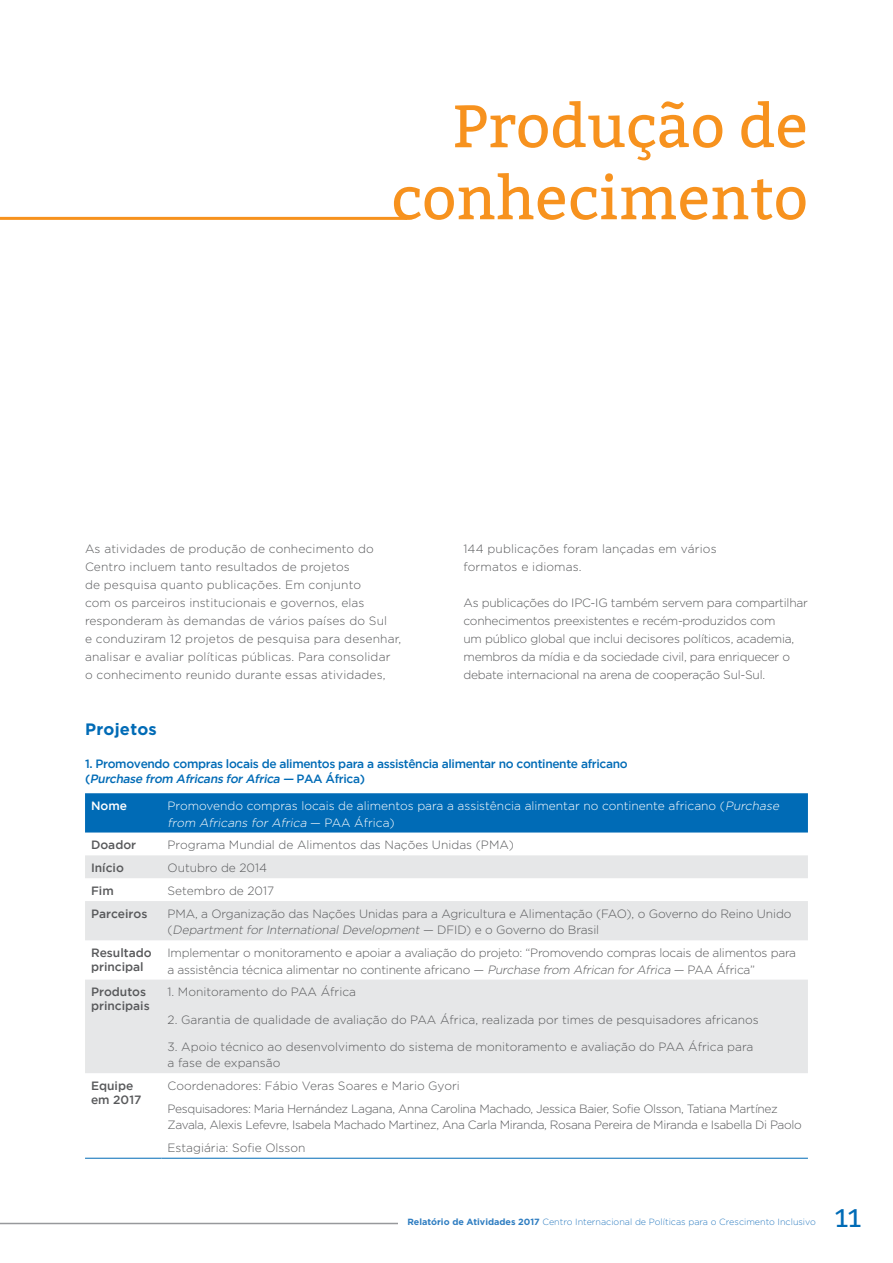
<style>
.page{position:relative;width:893px;height:1263px;background:#fff}
.page>*{position:absolute;margin:0;border:0;box-sizing:border-box;transform-origin:0 0}
.t1{font:60px/72px "Bitter";color:#f7921e;text-align:right}
.t2{font:25.5px "Bitter";color:#006bb6}
.t3{font:700 16.5px "Gotham";letter-spacing:.02em;color:#006bb6}
.t4{font:300 12px/18px "Gotham";letter-spacing:-.01em;color:#58595b}
.t5{font:300 12px/18px "Gotham";letter-spacing:.01em;color:#58595b}
.t6{font:300 12px/23px "Gotham";letter-spacing:-.03em;color:#58595b}
.t7{font:500 12px/15px "Gotham";letter-spacing:-.03em;color:#006bb6}
.t8{font:300 12px/16.5px "Gotham";color:#fff}
.t9{font:500 12px/13.5px "Gotham";color:#58595b}
.t10{font:500 12px "Gotham";color:#fff}
.t11{font:300 9px "Gotham";color:#2e7dc1}
.s1{font-style:italic}
.s2{font-weight:700}
</style>
<div class="page">
<hr style="left:0;top:1223px;width:398px;height:1px;background:#97999c">
<hr style="left:0;top:217px;width:407px;height:3px;background:#f7921e">
<div style="left:85px;top:793px;width:723px;height:39px;background:#006bb6"></div>
<svg style="left:85px;top:855px;width:723px;height:218px;fill:#e6e7e8"></svg>
<hr style="left:85px;top:1158px;width:77px;height:1px;background:#006bb6">
<hr style="left:162px;top:1158px;width:646px;height:1px;background:#006bb6">
<h1 class="t1" style="left:391px;top:88px;width:418px">Produção de conhecimento</h1>
<p class="t5" style="left:85px;top:540px;width:318px">As atividades de produção de conhecimento do Centro incluem tanto resultados de projetos<br>de pesquisa quanto publicações. Em conjunto<br>com os parceiros institucionais e governos, elas responderam às demandas de vários países do Sul<br>e conduziram 12 projetos de pesquisa para desenhar, analisar e avaliar políticas públicas. Para consolidar<br>o conhecimento reunido durante essas atividades,</p>
<p class="t5" style="left:463px;top:540px;width:255px">144 publicações foram lançadas em vários formatos e idiomas.</p>
<p class="t4" style="left:463px;top:594px;width:346px">As publicações do IPC-IG também servem para compartilhar conhecimentos preexistentes e recém-produzidos com<br>um público global que inclui decisores políticos, academia, membros da mídia e da sociedade civil, para enriquecer o debate internacional na arena de cooperação Sul-Sul.</p>
<h3 class="t3" style="left:85px;top:720px;width:73px">Projetos</h3>
<p class="t7" style="left:85px;top:756px;width:544px">1. Promovendo compras locais de alimentos para a assistência alimentar no continente africano ( <span class="s1">Purchase from Africans forAfrica —</span> P A A Á f r i c a )</p>
<p class="t10" style="left:91px;top:799px;width:38px">Nome</p>
<p class="t8" style="left:168px;top:797px;width:615px">Promovendo compras locais de alimentos para a assistência alimentar no continente africano (<span class="s1">Purchase from Africans for Africa</span> — PA A Á f r i c a )</p>
<p class="t9" style="left:91px;top:838px;width:47px">Doador</p>
<p class="t4" style="left:168px;top:836px;width:348px">Programa Mundial de Alimentos das Nações Unidas (PMA)</p>
<p class="t9" style="left:91px;top:861px;width:34px">Início</p>
<p class="t4" style="left:168px;top:859px;width:101px">Outubro de 2014</p>
<p class="t9" style="left:91px;top:884px;width:24px">Fim</p>
<p class="t4" style="left:168px;top:881px;width:108px">Setembro de 2017</p>
<p class="t9" style="left:91px;top:907px;width:58px">Parceiros</p>
<p class="t4" style="left:168px;top:905px;width:625px;line-height:16.5px">PMA, a Organização das Nações Unidas para a Agricultura e Alimentação (FAO), o Governo do Reino Unido ( <span class="s1">Department for International Development</span> — D F I D ) e o G ove r n o d o B ra s i l</p>
<p class="t9" style="left:91px;top:946px;width:62px">Resultado principal</p>
<p class="t4" style="left:168px;top:944px;width:630px;line-height:16.5px">Implementar o monitoramento e apoiar a avaliação do projeto: “Promovendo compras locais de alimentos para a assistência técnica alimentar no continente africano — <span class="s1">Purchase from African for Africa</span> — PAA África”</p>
<p class="t9" style="left:91px;top:985px;width:60px">Produtos principais</p>
<p class="t4" style="left:168px;top:983px;width:190px">1. Monitoramento do PAA África</p>
<p class="t4" style="left:168px;top:1010px;width:593px">2. Garantia de qualidade de avaliação do PAA África, realizada por times de pesquisadores africanos</p>
<p class="t4" style="left:168px;top:1038px;width:587px;line-height:16.5px">3. Apoio técnico ao desenvolvimento do sistema de monitoramento e avaliação do PAA África para a fase de expansão</p>
<p class="t9" style="left:91px;top:1079px;width:52px">Equipe em 2017</p>
<p class="t6" style="left:168px;top:1074px;width:612px">Coordenadores: Fábio Veras Soares e Mario Gyori<br>Pesquisadores: Maria Hernández Lagana, Anna Carolina Machado, Jessica Baier, Sofie Olsson, Tatiana Martínez</p>
<p class="t6" style="left:168px;top:1113px;width:636px">Zavala, Alexis Lefevre, Isabela Machado Martinez, Ana Carla Miranda, Rosana Pereira de Miranda e Isabella Di Paolo<br>Estagiária: Sofie Olsson</p>
<p class="t11" style="left:408px;top:1217px;width:410px"><span class="s2">Relatório de Atividades 2017</span> Centro Internacional de Políticas para o Crescimento Inclusivo</p>
<h2 class="t2" style="left:835px;top:1199px;width:28px">11</h2>
</div>
